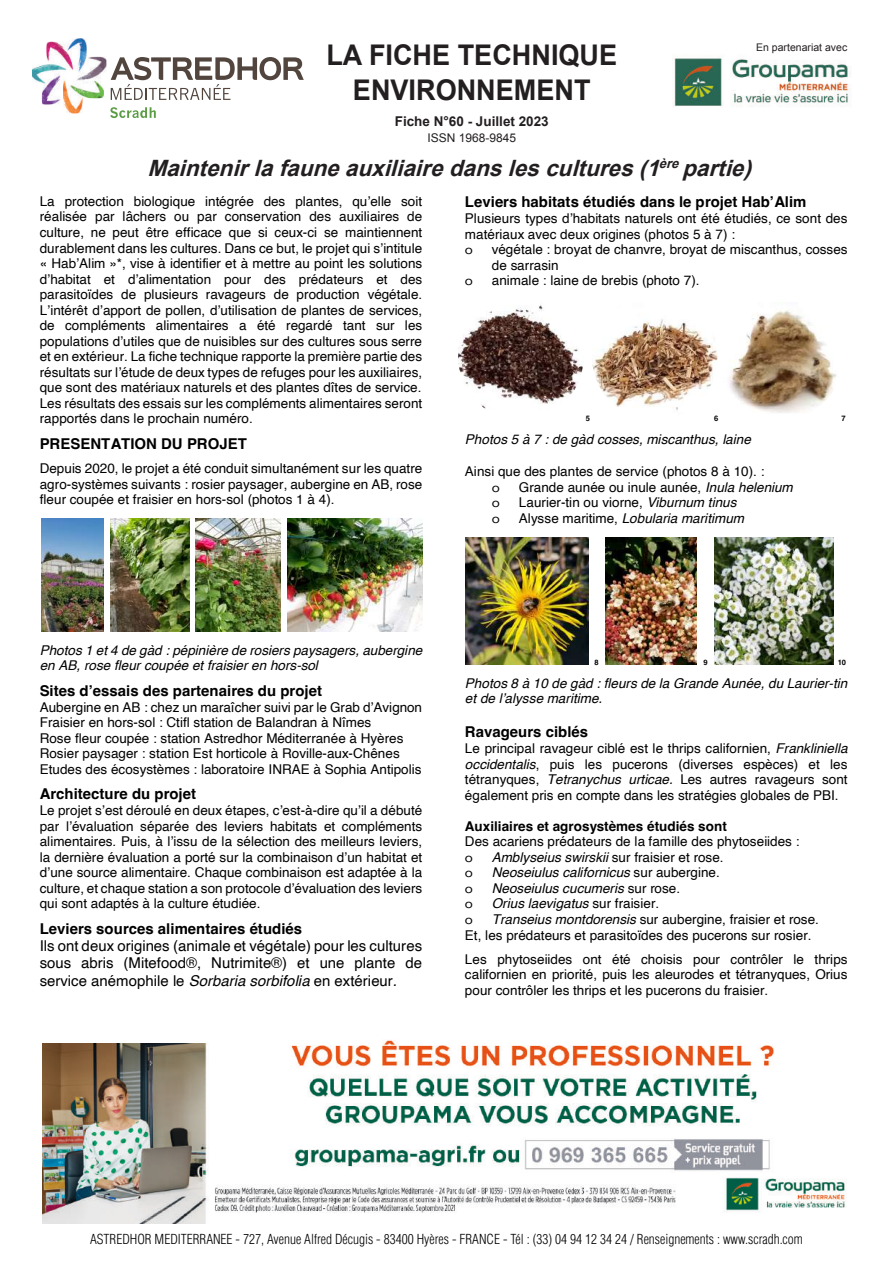
<style>
.page{position:relative;width:893px;height:1263px;background:#fff}
.page>*{position:absolute;margin:0;border:0;box-sizing:border-box;transform-origin:0 0}
.t1{font:700 28.5px/35.5px "Arial";color:#231f20;text-align:center;scale:.95 1}
.t2{font:italic 700 22.5px "Arial";color:#231f20}
.t3{font:700 15px "Helvetica";color:#000}
.t4{font:15px/17.2px "Helvetica";color:#000;text-align:justify}
.t5{font:13.5px/15.5px "Helvetica";letter-spacing:.005em;color:#000;text-align:justify}
.t6{font:italic 13.5px/15.5px "Helvetica";letter-spacing:.005em;color:#000}
.t7{font:300 condensed 13.5px "Helvetica LT Std";color:#000}
.t8{font:700 13.5px "Helvetica";letter-spacing:.005em;color:#000}
.t9{font:700 13.5px "Arial";color:#231f20}
.t10{font:13.5px "Courier";color:#000}
.t11{font:12px "Arial";color:#231f20}
.t12{font:10.5px "Arial";color:#231f20}
.t13{font:700 7.5px "Helvetica";color:#000}
.s1{font-style:italic}
.s2{font-style:normal}
</style>
<div class="page">
<img style="left:43px;top:1040px;width:802px;height:183px">
<svg style="left:111px;top:57px;width:193px;height:43px"></svg>
<svg style="left:110px;top:107px;width:46px;height:11px"></svg>
<img style="left:32px;top:38px;width:74px;height:75px">
<div style="left:21px;top:1017px;width:232px;height:25px;background:#fff"></div>
<img style="left:674px;top:58px;width:176px;height:48px">
<img style="left:41px;top:519px;width:63px;height:112px">
<img style="left:111px;top:519px;width:78px;height:112px">
<img style="left:196px;top:519px;width:84px;height:112px">
<img style="left:287px;top:519px;width:135px;height:112px">
<img style="left:466px;top:538px;width:123px;height:126px">
<img style="left:605px;top:538px;width:91px;height:126px">
<img style="left:714px;top:538px;width:119px;height:126px">
<img style="left:458px;top:294px;width:126px;height:126px;border-radius:63px">
<img style="left:592px;top:319px;width:126px;height:91px">
<img style="left:729px;top:310px;width:107px;height:103px">
<h1 class="t1" style="left:326px;top:38px;width:308px">LA FICHE TECHNIQUE<br>ENVIRONNEMENT</h1>
<p class="t9" style="left:395px;top:113px;width:155px">Fiche N°60 - Juillet 2023</p>
<p class="t11" style="left:427px;top:130px;width:90px">ISSN 1968-9845</p>
<p class="t12" style="left:756px;top:41px;width:93px">En partenariat avec</p>
<h2 class="t2" style="left:147px;top:153px;width:613px">Maintenirlafauneauxiliairedanslescultures(1<sup>ère</sup>partie)</h2>
<p class="t5" style="left:40px;top:194px;width:384px">La protection biologique intégrée des plantes, quʼelle soit réalisée par lâchers ou par conservation des auxiliaires de culture, ne peut être efficace que si ceux-ci se maintiennent durablement dans les cultures. Dans ce but, le projet qui sʼintitule « HabʼAlim »*, vise à identifier et à mettre au point les solutions dʼhabitat et dʼalimentation pour des prédateurs et des parasitoïdes de plusieurs ravageurs de production végétale.<br>Lʼintérêt dʼapport de pollen, dʼutilisation de plantes de services, de compléments alimentaires a été regardé tant sur les populations dʼutiles que de nuisibles sur des cultures sous serre et en extérieur. La fiche technique rapporte la première partie des résultats sur lʼétude de deux types de refuges pour les auxiliaires, que sont des matériaux naturels et des plantes dîtes de service.<br>Les résultats des essais sur les compléments alimentaires seront rapportés dans le prochain numéro.</p>
<p class="t3" style="left:40px;top:434px;width:209px">PRESENTATION DU PROJET</p>
<p class="t5" style="left:40px;top:461px;width:384px">Depuis 2020, le projet a été conduit simultanément sur les quatre agro-systèmes suivants : rosier paysager, aubergine en AB, rose fleur coupée et fraisier en hors-sol (photos 1 à 4).</p>
<p class="t3" style="left:465px;top:193px;width:343px">Leviers habitats étudiés dans le projet HabʼAlim</p>
<p class="t5" style="left:465px;top:211px;width:384px">Plusieurs types dʼhabitats naturels ont été étudiés, ce sont des matériaux avec deux origines (photos 5 à 7) :</p>
<p class="t10" style="left:465px;top:239px;width:10px">o</p>
<p class="t5" style="left:492px;top:242px;width:357px">végétale : broyat de chanvre, broyat de miscanthus, cosses de sarrasin</p>
<p class="t10" style="left:465px;top:271px;width:10px">o</p>
<p class="t5" style="left:492px;top:273px;width:209px">animale : laine de brebis (photo 7).</p>
<p class="t13" style="left:586px;top:413px;width:6px">5</p>
<p class="t13" style="left:714px;top:413px;width:6px">6</p>
<p class="t13" style="left:842px;top:413px;width:6px">7</p>
<p class="t6" style="left:465px;top:431px;width:287px">Photos 5 à 7 : de gàd cosses, miscanthus, laine</p>
<p class="t5" style="left:465px;top:464px;width:301px">Ainsi que des plantes de service (photos 8 à 10). :</p>
<p class="t10" style="left:492px;top:477px;width:10px">o</p>
<p class="t5" style="left:519px;top:480px;width:275px">Grande aunée ou inule aunée, <span class="s1">Inula helenium</span></p>
<p class="t10" style="left:492px;top:492px;width:10px">o</p>
<p class="t5" style="left:519px;top:495px;width:219px">Laurier-tin ou viorne, <span class="s1">Viburnum tinus</span></p>
<p class="t10" style="left:492px;top:508px;width:10px">o</p>
<p class="t6" style="left:519px;top:511px;width:227px"><span class="s2">Alysse maritime,</span> Lobularia maritimum</p>
<p class="t6" style="left:40px;top:643px;width:384px">Photos 1 et 4 de gàd : pépinière de rosiers paysagers, aubergine en AB, rose fleur coupée et fraisier en hors-sol</p>
<p class="t3" style="left:40px;top:681px;width:284px">Sites dʼessais des partenaires du projet</p>
<p class="t5" style="left:40px;top:700px;width:384px;text-align:left">Aubergine en AB : chez un maraîcher suivi par le Grab dʼAvignon Fraisier en hors-sol : Ctifl station de Balandran à Nîmes<br>Rose fleur coupée : station Astredhor Méditerranée à Hyères Rosier paysager : station Est horticole à Roville-aux-Chênes Etudes des écosystèmes : laboratoire INRAE à Sophia Antipolis</p>
<p class="t3" style="left:40px;top:785px;width:158px">Architecture du projet</p>
<p class="t5" style="left:40px;top:803px;width:384px">Le projet sʼest déroulé en deux étapes, cʼest-à-dire quʼil a débuté par lʼévaluation séparée des leviers habitats et compléments alimentaires. Puis, à lʼissu de la sélection des meilleurs leviers, la dernière évaluation a porté sur la combinaison dʼun habitat et dʼune source alimentaire. Chaque combinaison est adaptée à la culture, et chaque station a son protocole dʼévaluation des leviers qui sont adaptés à la culture étudiée.</p>
<p class="t3" style="left:40px;top:919px;width:264px">Leviers sources alimentaires étudiés</p>
<p class="t4" style="left:40px;top:937px;width:384px">Ils ont deux origines (animale et végétale) pour les cultures sous abris (Mitefood®, Nutrimite®) et une plante de service anémophile le <span class="s1">Sorbaria sorbifolia</span> en extérieur<span class="s1">.</span></p>
<p class="t13" style="left:594px;top:658px;width:6px">8</p>
<p class="t13" style="left:703px;top:658px;width:6px">9</p>
<p class="t13" style="left:838px;top:658px;width:10px">10</p>
<p class="t6" style="left:465px;top:675px;width:384px">Photos 8 à 10 de gàd : fleurs de la Grande Aunée, du Laurier-tin et de lʼalysse maritime.</p>
<p class="t3" style="left:465px;top:723px;width:125px">Ravageurs ciblés</p>
<p class="t5" style="left:465px;top:741px;width:384px">Le principal ravageur ciblé est le thrips californien, <span class="s1">Frankliniella occidentalis</span>, puis les pucerons (diverses espèces) et les tétranyques, <span class="s1">Tetranychus urticae.</span> Les autres ravageurs sont également pris en compte dans les stratégies globales de PBI.</p>
<p class="t8" style="left:465px;top:818px;width:263px">Auxiliaires et agrosystèmes étudiés sont</p>
<p class="t5" style="left:465px;top:834px;width:336px">Des acariens prédateurs de la famille des phytoseiides :</p>
<p class="t10" style="left:465px;top:847px;width:10px">o</p>
<p class="t6" style="left:492px;top:850px;width:233px">Amblyseius swirskii <span class="s2">sur fraisier et rose.</span></p>
<p class="t10" style="left:465px;top:863px;width:10px">o</p>
<p class="t6" style="left:492px;top:865px;width:230px">Neoseiulus californicus <span class="s2">sur aubergine.</span></p>
<p class="t10" style="left:465px;top:878px;width:10px">o</p>
<p class="t6" style="left:492px;top:881px;width:190px">Neoseiulus cucumeris <span class="s2">sur rose.</span></p>
<p class="t10" style="left:465px;top:894px;width:10px">o</p>
<p class="t6" style="left:492px;top:896px;width:169px">Orius laevigatus <span class="s2">sur fraisier.</span></p>
<p class="t10" style="left:465px;top:909px;width:10px">o</p>
<p class="t5" style="left:465px;top:912px;width:356px;text-indent:27px"><span class="s1">Transeius montdorensis</span> sur aubergine, fraisier et rose.<br>Et, les prédateurs et parasitoïdes des pucerons sur rosier.</p>
<p class="t5" style="left:465px;top:951px;width:384px">Les phytoseiides ont été choisis pour contrôler le thrips californien en priorité, puis les aleurodes et tétranyques, Orius pour contrôler les thrips et les pucerons du fraisier.</p>
<p class="t7" style="left:90px;top:1230px;width:714px">ASTREDHOR MEDITERRANEE - 727, Avenue Alfred Décugis - 83400 Hyères - FRANCE - Tél : (33) 04 94 12 34 24 / Renseignements : www.scradh.com</p>
</div>
